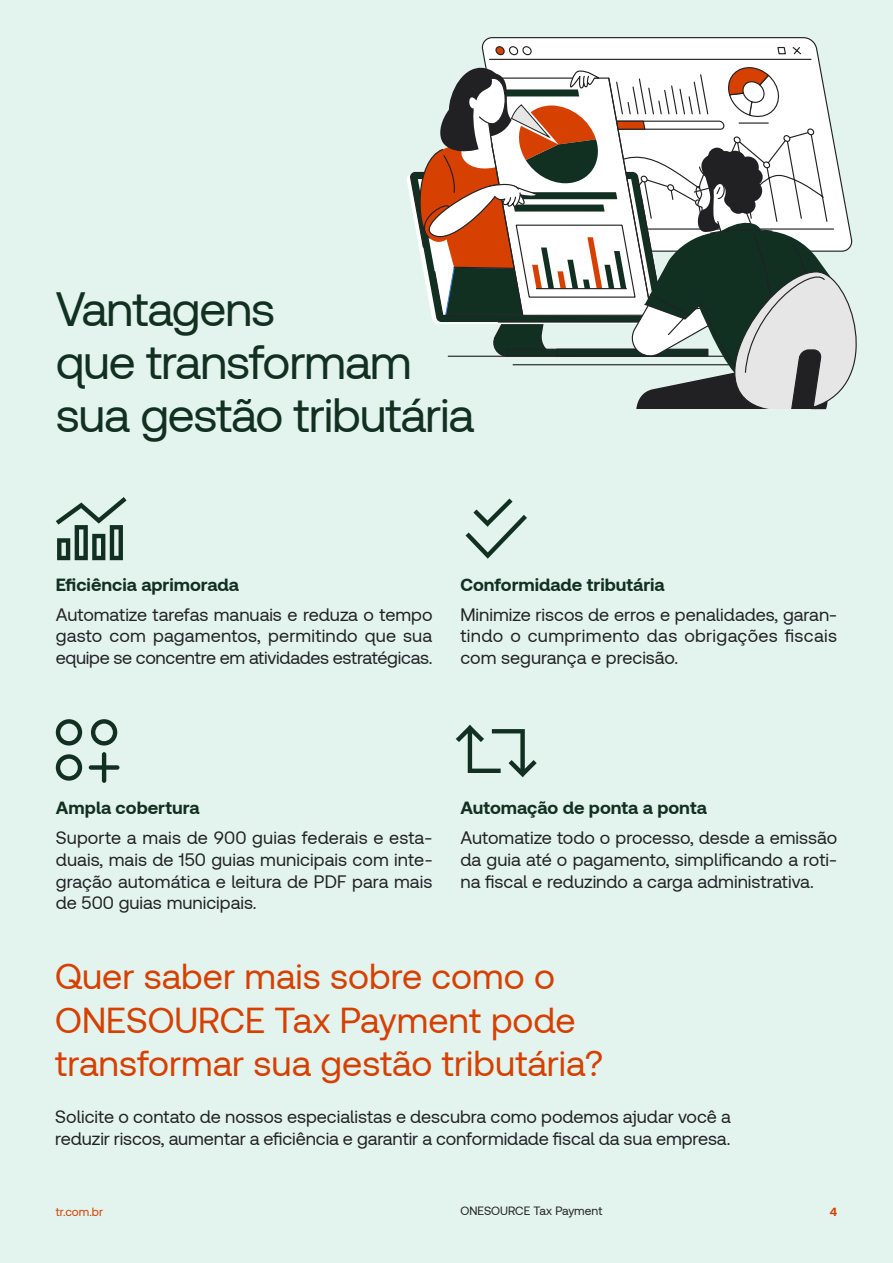
<style>
.page{position:relative;width:893px;height:1263px;background:#e3f3ee}
.page>*{position:absolute;margin:0;border:0;box-sizing:border-box;transform-origin:0 0}
.t1{font:48px/52.5px "Clario";letter-spacing:-.025em;color:#123021}
.t2{font:36px/43.2px "Clario";color:#d64000}
.t3{font:18px/21.6px "Clario";color:#212223;text-align:justify}
.t4{font:700 18px "Clario";color:#123021}
.t5{font:12px "Clario";color:#212223}
.t6{font:12px "Clario";color:#d64000}
.t7{font:700 12px "Clario";color:#d64000}
</style>
<div class="page">
<svg style="left:481px;top:37px;width:339px;height:26px;background:#e9eaea"></svg>
<hr style="left:489px;top:59px;width:322px;height:1px;background:#212124">
<svg style="left:496px;top:47px;width:8px;height:8px"></svg>
<div style="left:495px;top:46px;width:10px;height:9px;border:1px solid #212124;border-radius:4px"></div>
<div style="left:508px;top:46px;width:294px;height:10px;background:#fff"></div>
<svg style="left:407px;top:63px;width:450px;height:347px"></svg>
<div style="left:567px;top:409px;width:244px;height:22px;background:#e3f3ee"></div>
<svg style="left:56px;top:497px;width:71px;height:63px"></svg>
<svg style="left:465px;top:498px;width:62px;height:61px"></svg>
<svg style="left:56px;top:719px;width:63px;height:64px"></svg>
<svg style="left:456px;top:725px;width:81px;height:52px"></svg>
<h1 class="t1" style="left:56px;top:282px;width:420px">Vantagens<br>que transformam sua gestão tributária</h1>
<p class="t4" style="left:56px;top:573px;width:185px">Eficiência aprimorada</p>
<p class="t3" style="left:56px;top:603px;width:378px">Automatize tarefas manuais e reduza o tempo gasto com pagamentos, permitindo que sua equipe se concentre em atividades estratégicas.</p>
<p class="t4" style="left:460px;top:573px;width:206px">Conformidade tributária</p>
<p class="t3" style="left:460px;top:603px;width:378px">Minimize riscos de erros e penalidades, garan&shy;tindo o cumprimento das obrigações fiscais com segurança e precisão.</p>
<p class="t4" style="left:56px;top:796px;width:145px">Ampla cobertura</p>
<p class="t3" style="left:56px;top:827px;width:378px">Suporte a mais de 900 guias federais e esta&shy;duais, mais de 150 guias municipais com inte&shy;gração automática e leitura de PDF para mais de 500 guias municipais.</p>
<p class="t4" style="left:460px;top:796px;width:248px">Automação de ponta a ponta</p>
<p class="t3" style="left:460px;top:827px;width:378px">Automatize todo o processo, desde a emissão da guia até o pagamento, simplificando a roti&shy;na fiscal e reduzindo a carga administrativa.</p>
<h2 class="t2" style="left:55px;top:954px;width:549px">Quer saber mais sobre como o<br>ONESOURCE Tax Payment pode transformar sua gestão tributária?</h2>
<p class="t3" style="left:55px;top:1105px;width:677px">Solicite o contato de nossos especialistas e descubra como podemos ajudar você a reduzir riscos, aumentar a eficiência e garantir a conformidade fiscal da sua empresa.</p>
<p class="t6" style="left:56px;top:1204px;width:49px">tr.com.br</p>
<p class="t5" style="left:460px;top:1203px;width:144px">ONESOURCE Tax Payment</p>
<p class="t7" style="left:830px;top:1204px;width:9px">4</p>
</div>
